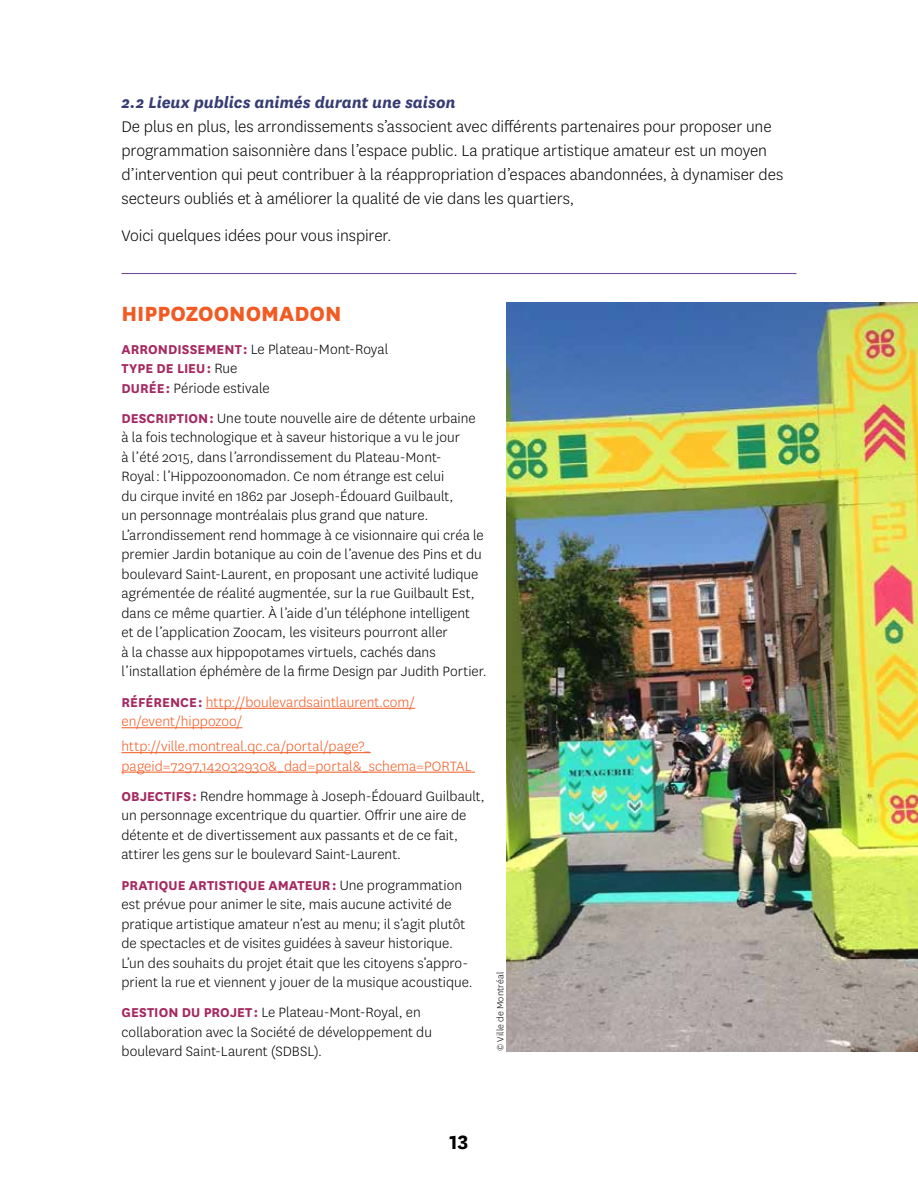
<style>
.page{position:relative;width:918px;height:1188px;background:#fff}
.page>*{position:absolute;margin:0;border:0;box-sizing:border-box;transform-origin:0 0}
.t1{font:800 24px "National";color:#f15a22}
.t2{font:700 22.5px "National";color:#000}
.t3{font:300 18px/24px "National";letter-spacing:-.005em;color:#000}
.t4{font:italic 700 18px "National";letter-spacing:-.005em;color:#363c74}
.t5{font:300 15.75px/19.5px "National";color:#000}
.t6{font:300 15.75px/19.5px "National";letter-spacing:.005em;color:#f15a22}
.t7{font:700 15px "National";letter-spacing:.005em;color:#a52960}
.t8{font:300 10.5px "National";letter-spacing:.015em;color:#000}
.s1{font-weight:700;font-size:15px;color:#a52960}
.s2{font-weight:300;font-size:15.75px;color:#000}
</style>
<div class="page">
<hr style="left:206px;top:708px;width:209px;height:1px;background:#f15a22">
<hr style="left:122px;top:727px;width:120px;height:1px;background:#f15a22">
<hr style="left:122px;top:752px;width:249px;height:1px;background:#f15a22">
<hr style="left:122px;top:772px;width:353px;height:1px;background:#f15a22">
<img style="left:507px;top:303px;width:411px;height:748px">
<hr style="left:122px;top:273px;width:674px;height:1px;background:#6c3f98">
<p class="t4" style="left:122px;top:90px;width:336px">2.2 Lieux publics animés durant une saison</p>
<p class="t3" style="left:122px;top:114px;width:663px">De plus en plus, les arrondissements s’associent avec différents partenaires pour proposer une programmation saisonnière dans l’espace public. La pratique artistique amateur est un moyen d’intervention qui peut contribuer à la réappropriation d’espaces abandonnées, à dynamiser des secteurs oubliés et à améliorer la qualité de vie dans les quartiers,</p>
<p class="t3" style="left:122px;top:223px;width:269px">Voici quelques idées pour vous inspirer.</p>
<h1 class="t1" style="left:122px;top:296px;width:221px">HIPPOZOONOMADON</h1>
<p class="t5" style="left:122px;top:339px;width:268px"><span class="s1">ARRONDISSEMENT :</span> Le Plateau-Mont-Royal</p>
<p class="t7" style="left:122px;top:358px;width:118px">TYPE DE LIEU : <span class="s2">Rue</span></p>
<p class="t5" style="left:122px;top:372px;width:356px;line-height:30.3px"><span class="s1">DURÉE :</span> Période estivale<br><span class="s1">DESCRIPTION :</span> Une toute nouvelle aire de détente urbaine</p>
<p class="t5" style="left:122px;top:427px;width:364px">à la fois technologique et à saveur historique a vu le jour<br>à l’été 2015, dans l’arrondissement du Plateau-Mont-<br>Royal : l’Hippozoonomadon. Ce nom étrange est celui<br>du cirque invité en 1862 par Joseph-Édouard Guilbault,<br>un personnage montréalais plus grand que nature.<br>L’arrondissement rend hommage à ce visionnaire qui créa le premier Jardin botanique au coin de l’avenue des Pins et du boulevard Saint-Laurent, en proposant une activité ludique agrémentée de réalité augmentée, sur la rue Guilbault Est, dans ce même quartier. À l’aide d’un téléphone intelligent et de l’application Zoocam, les visiteurs pourront aller<br>à la chasse aux hippopotames virtuels, cachés dans l’installation éphémère de la firme Design par Judith Portier.</p>
<p class="t6" style="left:121px;top:692px;width:295px"><span class="s1">RÉFÉRENCE :</span> http://boulevardsaintlaurent.com/ en/event/hippozoo/</p>
<p class="t6" style="left:121px;top:736px;width:352px">http://ville.montreal.qc.ca/portal/page?_ pageid=7297,142032930&amp;_dad=portal&amp;_schema=PORTAL</p>
<p class="t5" style="left:121px;top:786px;width:365px"><span class="s1">OBJECTIFS :</span> Rendre hommage à Joseph-Édouard Guilbault, un personnage excentrique du quartier. Offrir une aire de détente et de divertissement aux passants et de ce fait, attirer les gens sur le boulevard Saint-Laurent.</p>
<p class="t7" style="left:122px;top:874px;width:342px">PRATIQUE ARTISTIQUE AMATEUR : <span class="s2">Une programmation</span></p>
<p class="t5" style="left:121px;top:894px;width:350px">est prévue pour animer le site, mais aucune activité de pratique artistique amateur n’est au menu; il s’agit plutôt de spectacles et de visites guidées à saveur historique.<br>L’un des souhaits du projet était que les citoyens s’appro&shy;prient la rue et viennent y jouer de la musique acoustique.</p>
<p class="t5" style="left:121px;top:1002px;width:312px"><span class="s1">GESTION DU PROJET :</span> Le Plateau-Mont-Royal, en collaboration avec la Société de développement du boulevard Saint-Laurent (SDBSL).</p>
<p class="t8" style="left:494px;top:1051px;width:81px;rotate:-90deg">© Ville de Montréal</p>
<h2 class="t2" style="left:450px;top:1126px;width:20px">13</h2>
</div>
